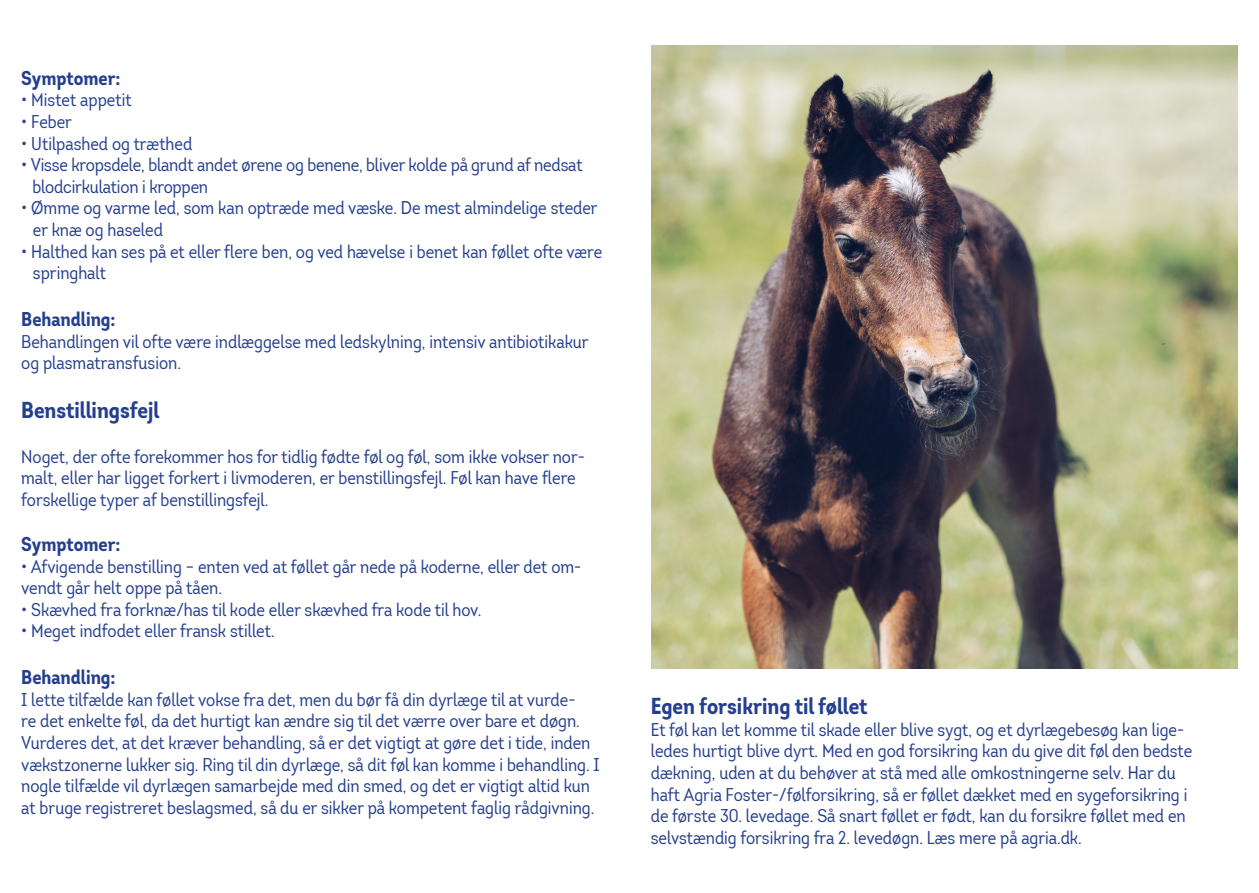
<style>
.page{position:relative;width:1259px;height:893px;background:#fff}
.page>*{position:absolute;margin:0;border:0;box-sizing:border-box;transform-origin:0 0}
.t1{font:700 22.5px "Intro Cond";color:#253f8e}
.t2{font:700 19.5px "Intro Cond";color:#253f8e}
.t3{font:18px/21.6px "Intro Cond";color:#253f8e}
</style>
<div class="page">
<img style="left:651px;top:46px;width:586px;height:622px">
<p class="t2" style="left:21px;top:65px;width:101px">Symptomer:</p>
<p class="t3" style="left:21px;top:89px;width:112px">• Mistet appetit</p>
<p class="t3" style="left:21px;top:111px;width:52px">• Feber</p>
<p class="t3" style="left:21px;top:132px;width:173px">• Utilpashed og træthed</p>
<p class="t3" style="left:32px;top:154px;width:552px;text-indent:-11px">• Visse kropsdele, blandt andet ørene og benene, bliver kolde på grund af nedsat blodcirkulation i kroppen</p>
<p class="t3" style="left:21px;top:197px;width:578px">• Ømme og varme led, som kan optræde med væske. De mest almindelige steder</p>
<p class="t3" style="left:33px;top:219px;width:132px">er knæ og haseled</p>
<p class="t3" style="left:21px;top:240px;width:582px">• Halthed kan ses på et eller flere ben, og ved hævelse i benet kan føllet ofte være</p>
<p class="t3" style="left:33px;top:262px;width:75px">springhalt</p>
<p class="t2" style="left:21px;top:307px;width:96px">Behandling:</p>
<p class="t3" style="left:21px;top:330px;width:569px">Behandlingen vil ofte være indlæggelse med ledskylning, intensiv antibiotikakur og plasmatransfusion.</p>
<p class="t1" style="left:21px;top:396px;width:139px">Benstillingsfejl</p>
<p class="t3" style="left:21px;top:446px;width:565px">Noget, der ofte forekommer hos for tidlig fødte føl og føl, som ikke vokser nor&shy;malt, eller har ligget forkert i livmoderen, er benstillingsfejl. Føl kan have flere forskellige typer af benstillingsfejl.</p>
<p class="t2" style="left:21px;top:532px;width:101px">Symptomer:</p>
<p class="t3" style="left:21px;top:555px;width:561px">• Afvigende benstilling – enten ved at føllet går nede på koderne, eller det om&shy;vendt går helt oppe på tåen.</p>
<p class="t3" style="left:21px;top:599px;width:462px">• Skævhed fra forknæ/has til kode eller skævhed fra kode til hov.</p>
<p class="t3" style="left:21px;top:620px;width:255px">• Meget indfodet eller fransk stillet.</p>
<p class="t2" style="left:21px;top:665px;width:96px">Behandling:</p>
<p class="t3" style="left:21px;top:689px;width:580px">I lette tilfælde kan føllet vokse fra det, men du bør få din dyrlæge til at vurde-<br>re det enkelte føl, da det hurtigt kan ændre sig til det værre over bare et døgn.<br>Vurderes det, at det kræver behandling, så er det vigtigt at gøre det i tide, inden vækstzonerne lukker sig. Ring til din dyrlæge, så dit føl kan komme i behandling. I nogle tilfælde vil dyrlægen samarbejde med din smed, og det er vigtigt altid kun at bruge registreret beslagsmed, så du er sikker på kompetent faglig rådgivning.</p>
<p class="t1" style="left:651px;top:692px;width:218px">Egen forsikring til føllet</p>
<p class="t3" style="left:651px;top:719px;width:543px">Et føl kan let komme til skade eller blive sygt, og et dyrlægebesøg kan lige&shy;ledes hurtigt blive dyrt. Med en god forsikring kan du give dit føl den bedste dækning, uden at du behøver at stå med alle omkostningerne selv. Har du haft Agria Foster-/følforsikring, så er føllet dækket med en sygeforsikring i de første 30. levedage. Så snart føllet er født, kan du forsikre føllet med en selvstændig forsikring fra 2. levedøgn. Læs mere på agria.dk.</p>
</div>
